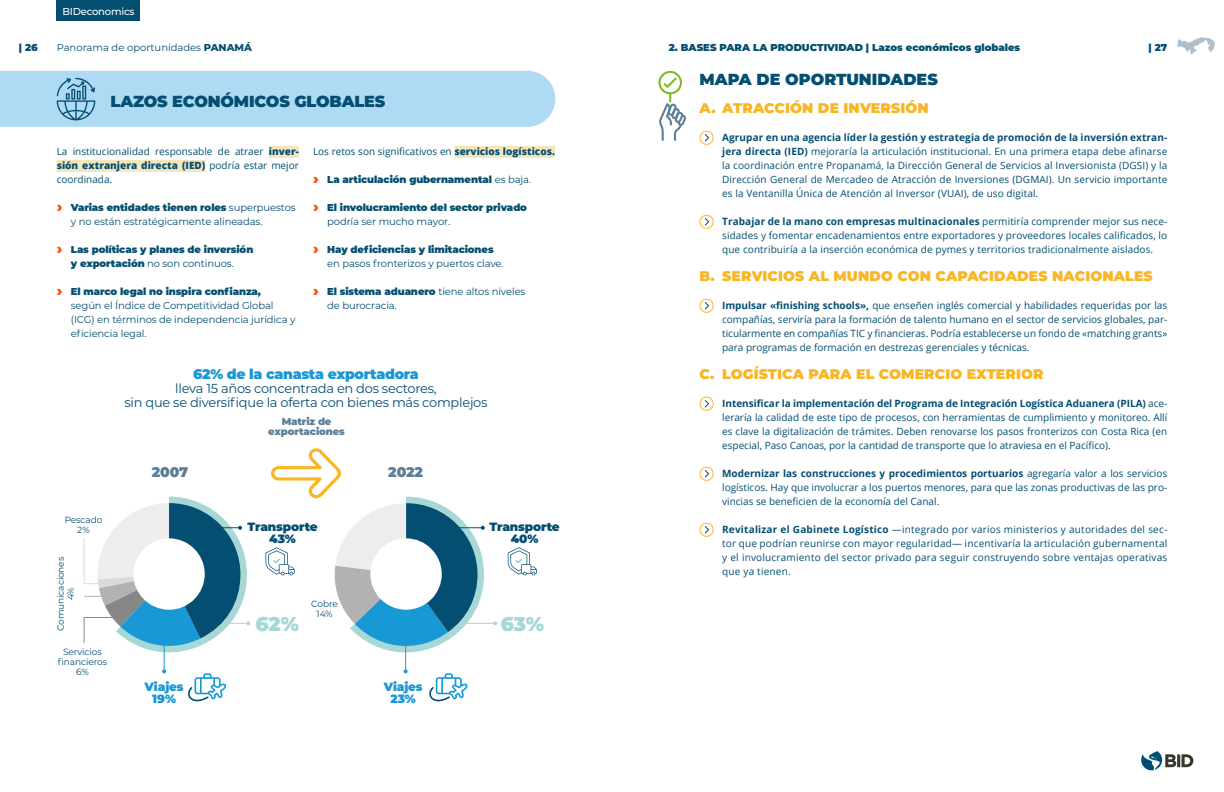
<style>
.page{position:relative;width:1224px;height:792px;background:#fff}
.page>*{position:absolute;margin:0;border:0;box-sizing:border-box;transform-origin:0 0}
.t1{font:900 20px "Montserrat";color:#a8d8d5}
.t2{font:900 16px "Montserrat";letter-spacing:-.01em;color:#044e71}
.t3{font:900 14px "Montserrat";letter-spacing:.01em;color:#fab522}
.t4{font:900 14px "Montserrat";letter-spacing:-.02em;color:#1899d6}
.t5{font:900 14px "Montserrat";letter-spacing:-.01em;color:#5c7e96}
.t6{font:13px/14px "Montserrat";letter-spacing:-.02em;color:#044e71;text-align:center}
.t7{font:900 12px/12px "Montserrat";letter-spacing:-.01em;color:#044e71;text-align:center}
.t8{font:900 12px/12px "Montserrat";letter-spacing:-.01em;color:#1899d6;text-align:center}
.t9{font:10px/14px "Open Sans";color:#044e71;text-align:justify}
.t10{font:10px/14px "Montserrat";letter-spacing:-.01em;color:#044e71}
.t11{font:900 10px/14px "Montserrat";letter-spacing:-.01em;color:#044e71;text-align:center}
.t12{font:900 10px/10px "Montserrat";letter-spacing:-.01em;color:#5c7e96;text-align:center}
.t13{font:500 10px "Montserrat";letter-spacing:-.02em;color:#fff}
.t14{font:9px/10px "Montserrat";letter-spacing:-.01em;color:#044e71;text-align:center}
.s1{font-weight:800}
.s2{font-weight:700}
.s3{font-weight:900;font-size:15px;color:#ff5100}
.s4{font-weight:900}
.s5{font-size:15px;color:#ff5100}
.s6{font-weight:400}
</style>
<div class="page">
<svg style="left:1141px;top:751px;width:53px;height:20px"></svg>
<svg style="left:1177px;top:37px;width:38px;height:17px"></svg>
<div style="left:57px;top:0;width:83px;height:20px;background:#044e71"></div>
<svg style="left:700px;top:131px;width:14px;height:14px"></svg>
<svg style="left:700px;top:215px;width:14px;height:14px"></svg>
<svg style="left:700px;top:299px;width:14px;height:14px"></svg>
<svg style="left:700px;top:397px;width:14px;height:14px"></svg>
<svg style="left:700px;top:467px;width:14px;height:14px"></svg>
<svg style="left:700px;top:523px;width:14px;height:14px"></svg>
<svg style="left:658px;top:71px;width:28px;height:70px"></svg>
<div style="left:0;top:71px;width:555px;height:56px;background:#aedbf3"></div>
<div style="left:269px;top:146px;width:30px;height:12px;background:#f5e5ba"></div>
<div style="left:57px;top:160px;width:148px;height:12px;background:#f5e5ba"></div>
<div style="left:454px;top:146px;width:101px;height:12px;background:#f5e5ba"></div>
<svg style="left:508px;top:547px;width:29px;height:29px"></svg>
<svg style="left:188px;top:673px;width:38px;height:28px"></svg>
<svg style="left:429px;top:673px;width:39px;height:28px"></svg>
<svg style="left:266px;top:448px;width:219px;height:212px"></svg>
<hr style="left:164px;top:620px;width:1px;height:51px;background:#1899d6">
<svg style="left:162px;top:669px;width:4px;height:4px"></svg>
<hr style="left:405px;top:620px;width:1px;height:51px;background:#1899d6">
<svg style="left:404px;top:669px;width:4px;height:4px"></svg>
<hr style="left:462px;top:623px;width:33px;height:1px;background:#a8d8d5">
<svg style="left:493px;top:621px;width:4px;height:4px"></svg>
<svg style="left:84px;top:497px;width:166px;height:162px"></svg>
<p class="t13" style="left:62px;top:4px;width:74px">BIDeconomics</p>
<p class="t11" style="left:19px;top:39px;width:20px">| 26</p>
<p class="t10" style="left:57px;top:40px;width:197px">Panorama de oportunidades <span class="s1">PANAMÁ</span></p>
<p class="t11" style="left:669px;top:39px;width:353px">2. BASES PARA LA PRODUCTIVIDAD | Lazos económicos globales</p>
<p class="t11" style="left:1149px;top:39px;width:20px">| 27</p>
<h2 class="t2" style="left:700px;top:67px;width:240px">MAPA DE OPORTUNIDADES</h2>
<h2 class="t2" style="left:111px;top:89px;width:276px">LAZOS ECONÓMICOS GLOBALES</h2>
<h3 class="t3" style="left:700px;top:97px;width:231px">A. ATRACCIÓN DE INVERSIÓN</h3>
<p class="t9" style="left:722px;top:130px;width:447px"><span class="s2">Agrupar en una agencia líder la gestión y estrategia de promoción de la inversión extran&shy;jera directa (IED)</span> mejoraría la articulación institucional. En una primera etapa debe afinarse la coordinación entre Propanamá, la Dirección General de Servicios al Inversionista (DGSI) y la Dirección General de Mercadeo de Atracción de Inversiones (DGMAI). Un servicio importante es la Ventanilla Única de Atención al Inversor (VUAI), de uso digital.</p>
<p class="t9" style="left:722px;top:214px;width:447px"><span class="s2">Trabajar de la mano con empresas multinacionales</span> permitiría comprender mejor sus nece&shy;sidades y fomentar encadenamientos entre exportadores y proveedores locales calificados, lo que contribuiría a la inserción económica de pymes y territorios tradicionalmente aislados.</p>
<h3 class="t3" style="left:700px;top:265px;width:455px">B. SERVICIOS AL MUNDO CON CAPACIDADES NACIONALES</h3>
<p class="t9" style="left:722px;top:298px;width:447px"><span class="s2">Impulsar «finishing schools»,</span> que enseñen inglés comercial y habilidades requeridas por las compañías, serviría para la formación de talento humano en el sector de servicios globales, par&shy;ticularmente en compañías TIC y financieras. Podría establecerse un fondo de «matching grants» para programas de formación en destrezas gerenciales y técnicas.</p>
<h3 class="t3" style="left:700px;top:363px;width:346px">C. LOGÍSTICA PARA EL COMERCIO EXTERIOR</h3>
<p class="t9" style="left:722px;top:396px;width:447px"><span class="s2">Intensificar la implementación del Programa de Integración Logística Aduanera (PILA)</span> ace&shy;leraría la calidad de este tipo de procesos, con herramientas de cumplimiento y monitoreo. Allí es clave la digitalización de trámites. Deben renovarse los pasos fronterizos con Costa Rica (en especial, Paso Canoas, por la cantidad de transporte que lo atraviesa en el Pacífico).</p>
<p class="t9" style="left:722px;top:466px;width:447px"><span class="s2">Modernizar las construcciones y procedimientos portuarios</span> agregaría valor a los servicios logísticos. Hay que involucrar a los puertos menores, para que las zonas productivas de las pro&shy;vincias se beneficien de la economía del Canal.</p>
<p class="t9" style="left:722px;top:522px;width:447px"><span class="s2">Revitalizar el Gabinete Logístico</span> —integrado por varios ministerios y autoridades del sec&shy;tor que podrían reunirse con mayor regularidad— incentivaría la articulación gubernamental y el involucramiento del sector privado para seguir construyendo sobre ventajas operativas que ya tienen.</p>
<p class="t9" style="left:57px;top:144px;width:244px">La institucionalidad responsable de atraer <span class="s1">inver&shy;sión extranjera directa (IED)</span> podría estar mejor coordinada.</p>
<p class="t9" style="left:313px;top:144px;width:243px">Los retos son significativos en <span class="s1">servicios logísticos.</span></p>
<p class="t10" style="left:71px;top:200px;width:226px;text-indent:-14px"><span class="s3">›</span> <span class="s4">Varias entidades tienen roles</span> superpuestos y no están estratégicamente alineadas.</p>
<p class="t11" style="left:57px;top:242px;width:198px"><span class="s5">›</span> Las políticas y planes de inversión y exportación <span class="s6">no son continuos.</span></p>
<p class="t10" style="left:71px;top:284px;width:226px;text-indent:-14px"><span class="s3">›</span> <span class="s4">El marco legal no inspira confianza,<br></span>según el Índice de Competitividad Global (ICG) en términos de independencia jurídica y eficiencia legal.</p>
<p class="t11" style="left:313px;top:172px;width:220px"><span class="s5">›</span> La articulación gubernamental <span class="s6">es baja.</span></p>
<p class="t11" style="left:327px;top:200px;width:201px;text-align:left;text-indent:-14px"><span class="s5">›</span> El involucramiento del sector privado <span class="s6">podría ser mucho mayor.</span></p>
<p class="t10" style="left:327px;top:242px;width:178px;text-indent:-14px"><span class="s3">›</span> <span class="s4">Hay deficiencias y limitaciones </span>en pasos fronterizos y puertos clave.</p>
<p class="t10" style="left:327px;top:284px;width:200px;text-indent:-14px"><span class="s3">›</span> <span class="s4">El sistema aduanero</span> tiene altos niveles de burocracia.</p>
<h3 class="t4" style="left:193px;top:363px;width:227px">62% de la canasta exportadora</h3>
<h3 class="t6" style="left:124px;top:381px;width:365px">lleva 15 años concentrada en dos sectores,<br>sin que se diversifique la oferta con bienes más complejos</h3>
<p class="t12" style="left:268px;top:416px;width:78px">Matriz de exportaciones</p>
<h3 class="t5" style="left:152px;top:462px;width:38px">2007</h3>
<h3 class="t5" style="left:388px;top:462px;width:36px">2022</h3>
<p class="t14" style="left:65px;top:515px;width:39px">Pescado<br>2%</p>
<p class="t7" style="left:247px;top:520px;width:72px">Transporte<br>43%</p>
<p class="t7" style="left:489px;top:520px;width:72px">Transporte<br>40%</p>
<p class="t14" style="left:55px;top:631px;width:76px;rotate:-90deg">Comunicaciones<br>4%</p>
<p class="t14" style="left:311px;top:599px;width:28px">Cobre<br>14%</p>
<h1 class="t1" style="left:256px;top:609px;width:45px">62%</h1>
<h1 class="t1" style="left:501px;top:609px;width:45px">63%</h1>
<p class="t14" style="left:58px;top:646px;width:51px">Servicios financieros<br>6%</p>
<p class="t8" style="left:145px;top:680px;width:41px">Viajes<br>19%</p>
<p class="t8" style="left:384px;top:680px;width:41px">Viajes<br>23%</p>
</div>
